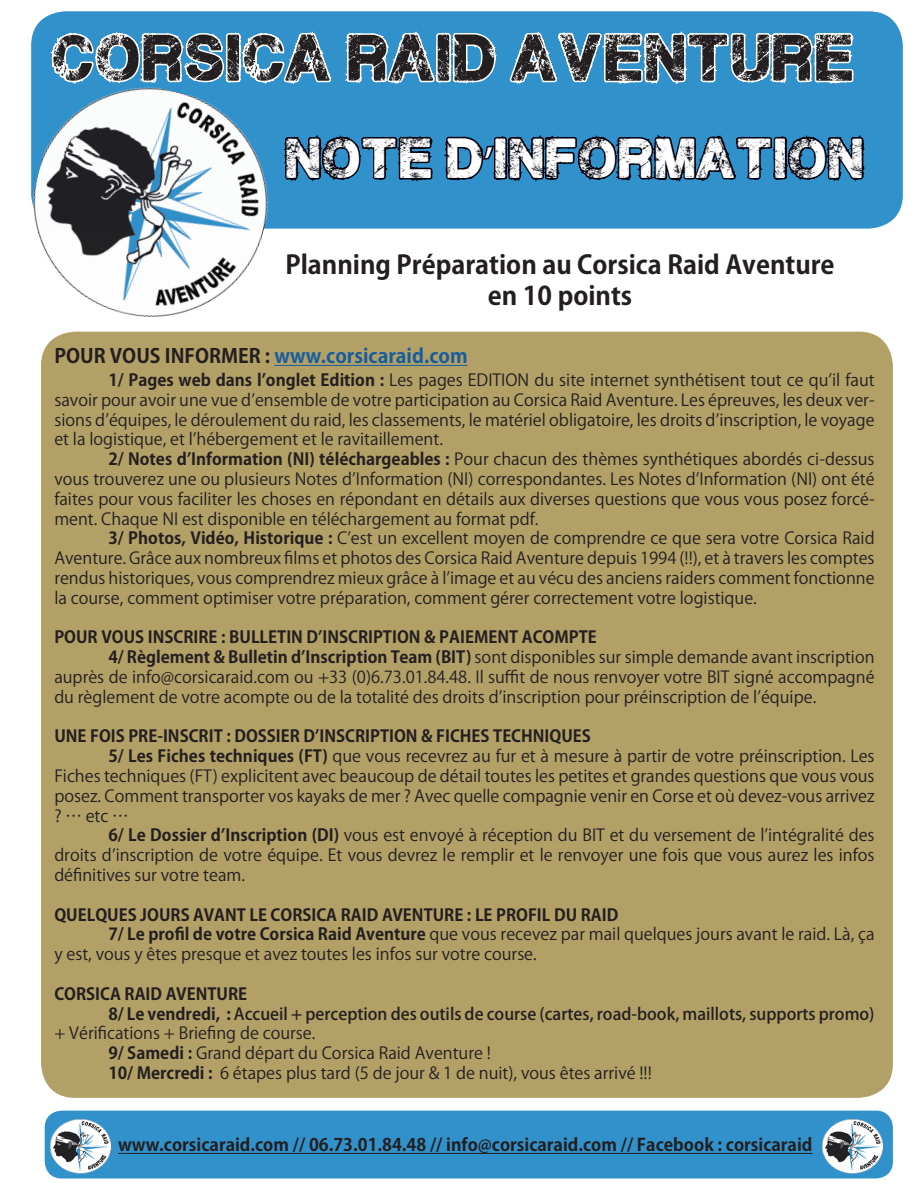
<style>
.page{position:relative;width:918px;height:1188px;background:#fff}
.page>*{position:absolute;margin:0;border:0;box-sizing:border-box;transform-origin:0 0}
.t1{font:52.5px "Plane Crash";color:#231f20}
.t2{font:45px "Plane Crash";color:#fff}
.t3{font:700 25.5px/30.6px "Koz Go Pro";color:#231f20;text-align:center}
.t4{font:700 19.5px "Koz Go Pro";color:#175d9e}
.t5{font:700 17.25px "Koz Go Pro";color:#231f20}
.t6{font:16.5px/19.8px "Koz Go Pro";color:#231f20;text-align:justify}
.t7{font:700 16.5px "Koz Go Pro";color:#231f20}
.t8{font:500 16.5px/19.8px "Koz Go Pro";color:#231f20}
.s1{font-family:"Myriad Pro"}
.s2{color:#231f20}
.s3{font-weight:700}
.s4{font-weight:400}
</style>
<div class="page">
<div style="left:41px;top:332px;width:852px;height:766px;background:#b2a067;border-radius:34px"></div>
<div style="left:31px;top:11px;width:872px;height:218px;background:#3191cb;border-radius:34px"></div>
<svg style="left:50px;top:31px;width:804px;height:54px"></svg>
<svg style="left:291px;top:134px;width:574px;height:48px"></svg>
<img style="left:31px;top:65px;width:260px;height:280px">
<hr style="left:274px;top:365px;width:194px;height:1px;background:#175d9e">
<div style="left:45px;top:1111px;width:848px;height:68px;background:#3191cb;border-radius:17px"></div>
<hr style="left:118px;top:1153px;width:694px;height:1px;background:#231f20">
<img style="left:50px;top:1119px;width:61px;height:56px">
<img style="left:822px;top:1119px;width:60px;height:55px">
<p class="t1" style="left:51px;top:34px;width:805px">CORSICA RAID AVENTURE</p>
<p class="t2" style="left:285px;top:138px;width:581px">NOTE D<span class="s1">’</span>INFORMATION</p>
<p class="t3" style="left:286px;top:251px;width:551px">Planning Préparation au Corsica Raid Aventure en 10 points</p>
<p class="t4" style="left:54px;top:343px;width:415px"><span class="s2">POUR VOUS INFORMER :</span> www.corsicaraid.com</p>
<p class="t6" style="left:54px;top:370px;width:822px;text-indent:54px"><span class="s3">1/ Pages web dans l’onglet Edition :</span> Les pages EDITION du site internet synthétisent tout ce qu’il faut savoir pour avoir une vue d’ensemble de votre participation au Corsica Raid Aventure. Les épreuves, les deux ver&shy;sions d’équipes, le déroulement du raid, les classements, le matériel obligatoire, les droits d’inscription, le voyage et la logistique, et l’hébergement et le ravitaillement.</p>
<p class="t6" style="left:54px;top:450px;width:822px;text-indent:54px"><span class="s3">2/ Notes d’Information (NI) téléchargeables :</span> Pour chacun des thèmes synthétiques abordés ci-dessus vous trouverez une ou plusieurs Notes d’Information (NI) correspondantes. Les Notes d’Information (NI) ont été faites pour vous faciliter les choses en répondant en détails aux diverses questions que vous vous posez forcé&shy;ment. Chaque NI est disponible en téléchargement au format pdf.</p>
<p class="t6" style="left:54px;top:529px;width:822px;text-indent:54px"><span class="s3">3/ Photos, Vidéo, Historique :</span> C’est un excellent moyen de comprendre ce que sera votre Corsica Raid Aventure. Grâce aux nombreux films et photos des Corsica Raid Aventure depuis 1994 (!!), et à travers les comptes rendus historiques, vous comprendrez mieux grâce à l’image et au vécu des anciens raiders comment fonctionne la course, comment optimiser votre préparation, comment gérer correctement votre logistique.</p>
<p class="t7" style="left:54px;top:627px;width:544px">POUR VOUS INSCRIRE : BULLETIN D’INSCRIPTION &amp; PAIEMENT ACOMPTE</p>
<p class="t6" style="left:54px;top:648px;width:822px;text-indent:54px"><span class="s3">4/ Règlement &amp; Bulletin d’Inscription Team (BIT)</span> sont disponibles sur simple demande avant inscription auprès de info@corsicaraid.com ou +33 (0)6.73.01.84.48. Il suffit de nous renvoyer votre BIT signé accompagné du règlement de votre acompte ou de la totalité des droits d’inscription pour préinscription de l’équipe.</p>
<p class="t7" style="left:54px;top:726px;width:538px">UNE FOIS PRE-INSCRIT : DOSSIER D’INSCRIPTION &amp; FICHES TECHNIQUES</p>
<p class="t6" style="left:54px;top:747px;width:822px;text-indent:54px"><span class="s3">5/ Les Fiches techniques (FT)</span> que vous recevrez au fur et à mesure à partir de votre préinscription. Les Fiches techniques (FT) explicitent avec beaucoup de détail toutes les petites et grandes questions que vous vous posez. Comment transporter vos kayaks de mer ? Avec quelle compagnie venir en Corse et où devez-vous arrivez ? … etc …</p>
<p class="t6" style="left:54px;top:826px;width:822px;text-indent:54px"><span class="s3">6/ Le Dossier d’Inscription (DI)</span> vous est envoyé à réception du BIT et du versement de l’intégralité des droits d’inscription de votre équipe. Et vous devrez le remplir et le renvoyer une fois que vous aurez les infos définitives sur votre team.</p>
<p class="t7" style="left:54px;top:904px;width:566px">QUELQUES JOURS AVANT LE CORSICA RAID AVENTURE : LE PROFIL DU RAID</p>
<p class="t6" style="left:54px;top:925px;width:822px;text-indent:54px"><span class="s3">7/ Le profil de votre Corsica Raid Aventure</span> que vous recevez par mail quelques jours avant le raid. Là, ça y est, vous y êtes presque et avez toutes les infos sur votre course.</p>
<p class="t7" style="left:54px;top:983px;width:194px">CORSICA RAID AVENTURE</p>
<p class="t8" style="left:54px;top:1004px;width:822px;text-indent:54px"><span class="s3">8/ Le vendredi, :</span> Accueil + perception des outils de course (cartes, road-book, maillots, supports promo) <span class="s4">+ Vérifications + Briefing de course.</span></p>
<p class="t6" style="left:108px;top:1044px;width:384px"><span class="s3">9/ Samedi :</span> Grand départ du Corsica Raid Aventure !</p>
<p class="t6" style="left:108px;top:1063px;width:545px"><span class="s3">10/ Mercredi :</span> 6 étapes plus tard (5 de jour &amp; 1 de nuit), vous êtes arrivé !!!</p>
<p class="t5" style="left:118px;top:1134px;width:696px">www.corsicaraid.com // 06.73.01.84.48 // info@corsicaraid.com // Facebook : corsicaraid</p>
</div>
